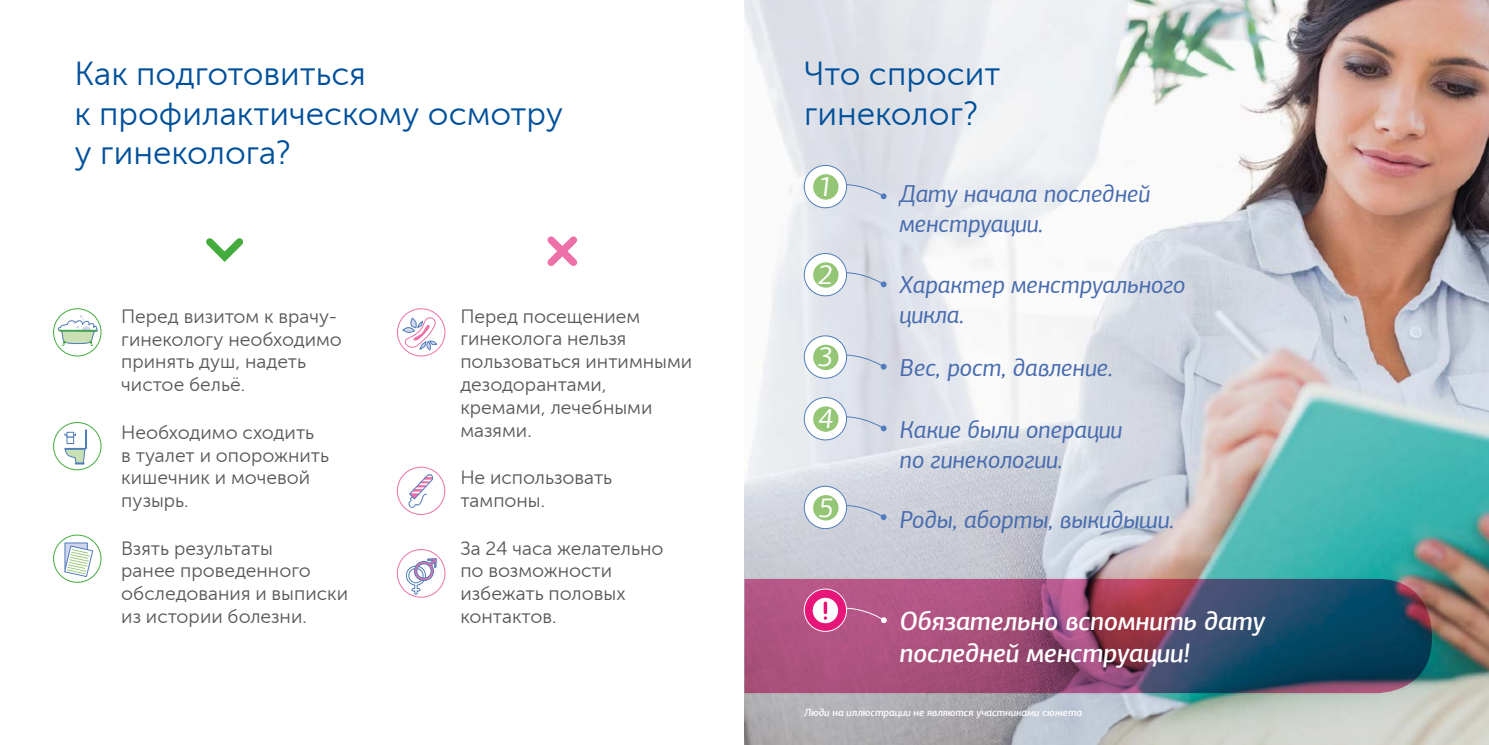
<style>
.page{position:relative;width:1489px;height:745px;background:#fff}
.page>*{position:absolute;margin:0;border:0;box-sizing:border-box;transform-origin:0 0}
.t1{font:33.25px/39.9px "Museo Sans Cyrl 300";color:#00509b}
.t2{font:italic 28px "PF Agora Sans Pro";color:#fff}
.t3{font:italic 500 26.25px/31.5px "PF Agora Sans Pro";color:#fff}
.t4{font:italic 24.5px/29.8px "PF Agora Sans Pro";color:#476bae}
.t5{font:19.25px/22.8px "Museo Sans Cyrl 300";color:#575756}
.t6{font:italic 500 10.5px "PF Agora Sans Pro";color:#fff}
</style>
<div class="page">
<img style="left:744px;top:0;width:744px;height:744px">
<svg style="left:744px;top:578px;width:687px;height:114px;background:#704b6e"></svg>
<svg style="left:804px;top:588px;width:42px;height:43px"></svg>
<div style="left:804px;top:588px;width:42px;height:43px;border:1px solid #fff;border-radius:50%"></div>
<svg style="left:812px;top:597px;width:26px;height:25px"></svg>
<svg style="left:805px;top:603px;width:81px;height:68px;background:#bd5d8c"></svg>
<div style="left:53px;top:308px;width:48px;height:48px;border:1px solid #44ac3d;border-radius:50%"></div>
<div style="left:53px;top:422px;width:48px;height:47px;border:1px solid #44ac3d;border-radius:50%"></div>
<div style="left:53px;top:534px;width:48px;height:48px;border:1px solid #44ac3d;border-radius:50%"></div>
<svg style="left:56px;top:315px;width:41px;height:31px"></svg>
<svg style="left:64px;top:432px;width:21px;height:32px"></svg>
<hr style="left:85px;top:429px;width:2px;height:20px;background:#507cbc">
<svg style="left:64px;top:542px;width:29px;height:34px"></svg>
<div style="left:397px;top:308px;width:48px;height:48px;border:1px solid #ed71a8;border-radius:50%"></div>
<svg style="left:402px;top:316px;width:35px;height:34px"></svg>
<div style="left:397px;top:549px;width:48px;height:48px;border:1px solid #ed71a8;border-radius:50%"></div>
<svg style="left:406px;top:558px;width:30px;height:36px"></svg>
<div style="left:397px;top:466px;width:48px;height:48px;border:1px solid #ed71a8;border-radius:50%"></div>
<svg style="left:408px;top:474px;width:26px;height:33px"></svg>
<svg style="left:547px;top:236px;width:30px;height:30px"></svg>
<svg style="left:206px;top:238px;width:38px;height:24px"></svg>
<svg style="left:804px;top:165px;width:42px;height:43px"></svg>
<div style="left:804px;top:165px;width:42px;height:43px;border:1px solid #507cbc;border-radius:50%"></div>
<div style="left:813px;top:174px;width:25px;height:25px;background:#94c675;border-radius:50%"></div>
<svg style="left:841px;top:184px;width:45px;height:15px"></svg>
<div style="left:804px;top:253px;width:42px;height:42px;background:#fff;border-radius:50%"></div>
<div style="left:804px;top:253px;width:42px;height:43px;border:1px solid #507cbc;border-radius:50%"></div>
<div style="left:813px;top:262px;width:25px;height:25px;background:#94c675;border-radius:50%"></div>
<svg style="left:841px;top:272px;width:45px;height:15px"></svg>
<div style="left:804px;top:335px;width:42px;height:43px;background:#fff;border-radius:50%"></div>
<div style="left:804px;top:335px;width:42px;height:43px;border:1px solid #507cbc;border-radius:50%"></div>
<div style="left:813px;top:344px;width:25px;height:26px;background:#94c675;border-radius:50%"></div>
<svg style="left:841px;top:354px;width:45px;height:15px"></svg>
<div style="left:804px;top:397px;width:42px;height:42px;background:#fff;border-radius:50%"></div>
<div style="left:804px;top:397px;width:42px;height:43px;border:1px solid #507cbc;border-radius:50%"></div>
<div style="left:813px;top:406px;width:25px;height:25px;background:#94c675;border-radius:50%"></div>
<svg style="left:841px;top:416px;width:45px;height:15px"></svg>
<div style="left:804px;top:486px;width:42px;height:42px;background:#fff;border-radius:50%"></div>
<div style="left:804px;top:486px;width:42px;height:42px;border:1px solid #507cbc;border-radius:50%"></div>
<div style="left:813px;top:494px;width:25px;height:26px;background:#94c675;border-radius:50%"></div>
<svg style="left:841px;top:504px;width:45px;height:15px"></svg>
<h1 class="t1" style="left:74px;top:53px;width:490px">Как подготовиться<br>к профилактическому осмотру у гинеколога?</h1>
<h1 class="t1" style="left:804px;top:53px;width:198px">Что спросит гинеколог?</h1>
<p class="t5" style="left:121px;top:305px;width:222px">Перед визитом к врачу&shy;гинекологу необходимо принять душ, надеть чистое бельё.</p>
<p class="t5" style="left:121px;top:420px;width:209px">Необходимо сходить<br>в туалет и опорожнить кишечник и мочевой пузырь.</p>
<p class="t5" style="left:121px;top:536px;width:228px">Взять результаты<br>ранее проведенного обследования и выписки из истории болезни.</p>
<p class="t5" style="left:460px;top:304px;width:233px">Перед посещением гинеколога нельзя пользоваться интимными дезодорантами, кремами, лечебными мазями.</p>
<p class="t5" style="left:460px;top:466px;width:153px">Не использовать тампоны.</p>
<p class="t5" style="left:460px;top:536px;width:205px">За 24 часа желательно по возможности избежать половых контактов.</p>
<h2 class="t2" style="left:818px;top:169px;width:17px">1</h2>
<h2 class="t2" style="left:818px;top:257px;width:17px">2</h2>
<h2 class="t2" style="left:818px;top:339px;width:17px">3</h2>
<h2 class="t2" style="left:818px;top:401px;width:17px">4</h2>
<h2 class="t2" style="left:818px;top:490px;width:17px">5</h2>
<p class="t4" style="left:899px;top:179px;width:252px">Дату начала последней менструации.</p>
<p class="t4" style="left:899px;top:270px;width:287px">Характер менструального цикла.</p>
<p class="t4" style="left:899px;top:352px;width:215px">Вес, рост, давление.</p>
<p class="t4" style="left:899px;top:414px;width:224px">Какие были операции по гинекологии.</p>
<p class="t4" style="left:899px;top:504px;width:276px">Роды, аборты, выкидыши.</p>
<h3 class="t3" style="left:899px;top:605px;width:367px">Обязательно вспомнить дату последней менструации!</h3>
<p class="t6" style="left:804px;top:705px;width:279px">Люди на иллюстрации не являются участниками сюжета</p>
</div>
